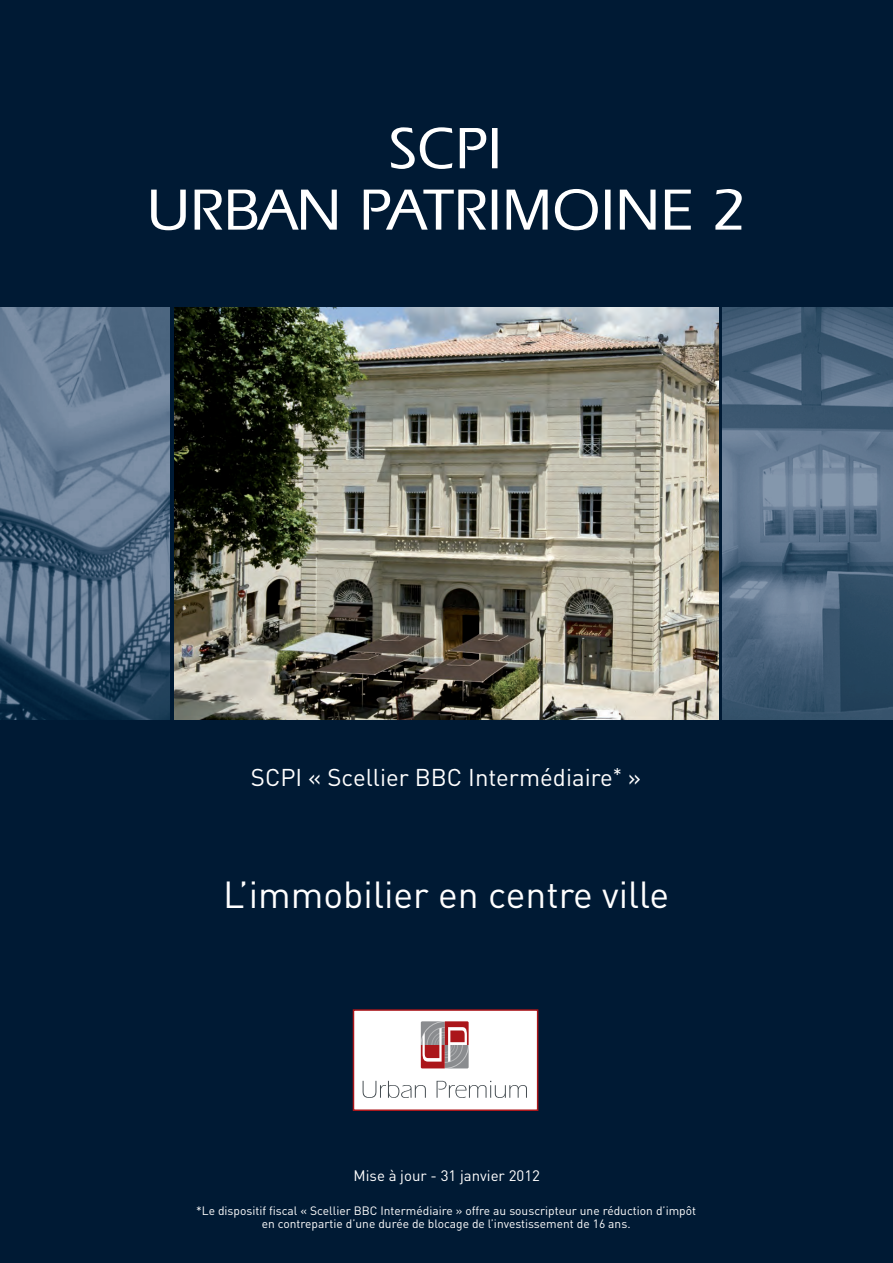
<style>
.page{position:relative;width:893px;height:1263px;background:#001a34}
.page>*{position:absolute;margin:0;border:0;box-sizing:border-box;transform-origin:0 0}
.t1{font:37.2px "DIN";color:#fff}
.t2{font:24px "DIN";color:#fff}
.t3{font:15px "DIN";color:#fff}
.t4{font:12px "DIN";color:#fff}
</style>
<div class="page">
<div style="left:353px;top:1010px;width:185px;height:100px;background:#fff"></div>
<svg style="left:363px;top:1081px;width:63px;height:17px"></svg>
<svg style="left:437px;top:1081px;width:90px;height:17px"></svg>
<svg style="left:421px;top:1021px;width:48px;height:47px;background:#af7a7c"></svg>
<div style="left:353px;top:1009px;width:185px;height:102px;border:2px solid #ab161a"></div>
<svg style="left:391px;top:127px;width:106px;height:42px"></svg>
<svg style="left:151px;top:189px;width:591px;height:41px"></svg>
<img style="left:174px;top:308px;width:544px;height:412px">
<img style="left:0;top:308px;width:169px;height:412px">
<img style="left:722px;top:308px;width:171px;height:412px">
<p class="t2" style="left:251px;top:762px;width:392px">SCPI « Scellier BBC Intermédiaire<sup>*</sup> »</p>
<p class="t1" style="left:223px;top:872px;width:447px">L’immobilier en centre ville</p>
<p class="t3" style="left:353px;top:1166px;width:188px">Mise à jour - 31 janvier 2012</p>
<p class="t4" style="left:196px;top:1203px;width:502px">*Le dispositif fiscal « Scellier BBC Intermédiaire » offre au souscripteur une réduction d’impôt</p>
<p class="t4" style="left:262px;top:1216px;width:370px">en contrepartie d’une durée de blocage de l’investissement de 16 ans.</p>
</div>
